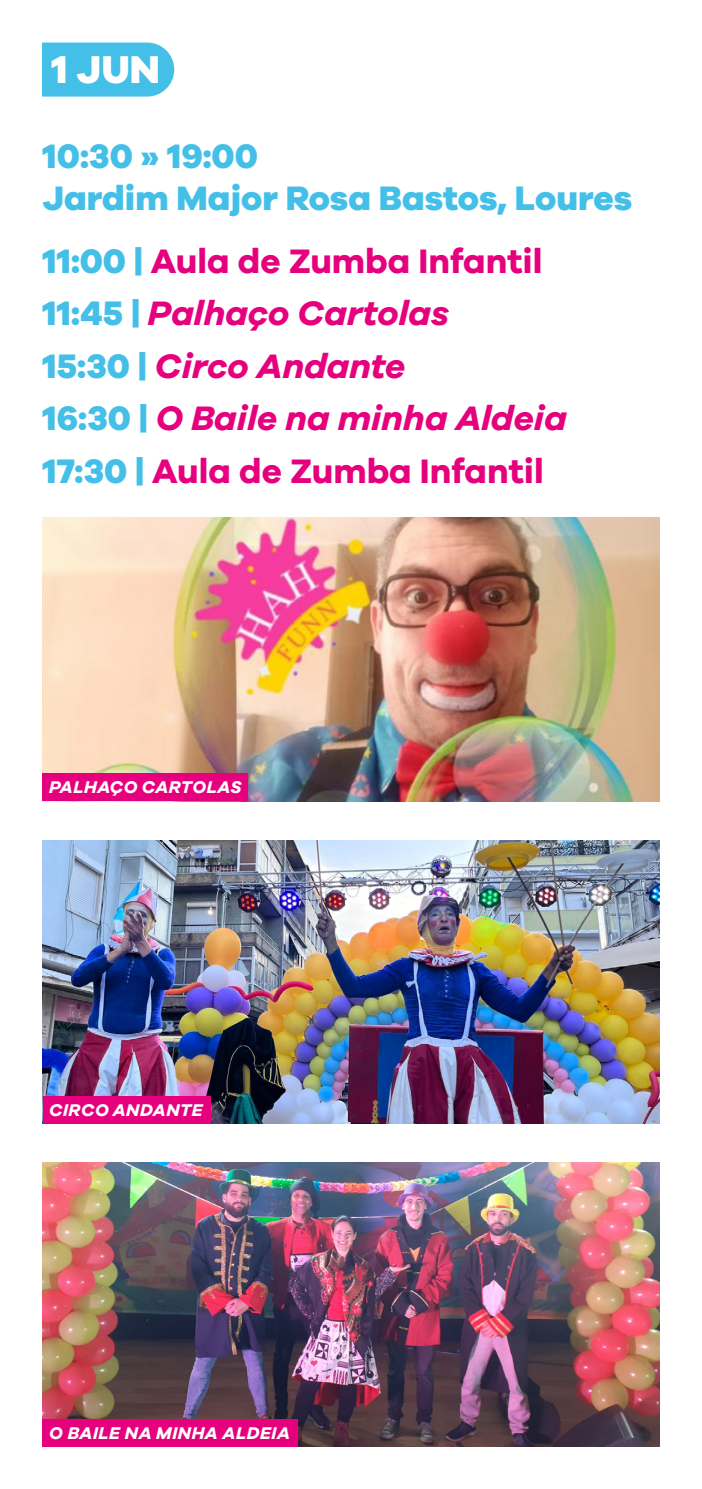
<style>
.page{position:relative;width:702px;height:1489px;background:#fff}
.page>*{position:absolute;margin:0;border:0;box-sizing:border-box;transform-origin:0 0}
.t1{font:800 40px "Galano Grotesque";color:#fff}
.t2{font:italic 700 35px/52.5px "Galano Grotesque";color:#e6007d}
.t3{font:800 35px/42.5px "Galano Grotesque";color:#44c0e8}
.t4{font:italic 700 17.5px "Galano Grotesque";letter-spacing:.03em;color:#fff}
.s1{font-weight:800;font-style:normal;color:#44c0e8}
.s2{font-style:normal}
</style>
<div class="page">
<div style="left:43px;top:43px;width:131px;height:54px;background:#44c0e8"></div>
<img style="left:43px;top:517px;width:616px;height:284px">
<div style="left:43px;top:773px;width:205px;height:28px;background:#e6007d"></div>
<img style="left:43px;top:840px;width:616px;height:283px">
<div style="left:43px;top:1096px;width:167px;height:27px;background:#e6007d"></div>
<img style="left:43px;top:1162px;width:616px;height:284px">
<div style="left:43px;top:1418px;width:255px;height:28px;background:#e6007d"></div>
<p class="t1" style="left:51px;top:44px;width:110px">1 JUN</p>
<p class="t3" style="left:43px;top:133px;width:591px">10:30 » 19:00<br>Jardim Major Rosa Bastos, Loures</p>
<p class="t2" style="left:43px;top:233px;width:526px"><span class="s1">11:00 |</span> <span class="s2">Aula de Zumba Infantil<br></span><span class="s1">11:45 |</span> Palhaço Cartolas<br><span class="s1">15:30 |</span> Circo Andante<br><span class="s1">16:30 |</span> O Baile na minha Aldeia<br><span class="s1">17:30 |</span> <span class="s2">Aula de Zumba Infantil</span></p>
<p class="t4" style="left:49px;top:776px;width:194px">PALHAÇO CARTOLAS</p>
<p class="t4" style="left:49px;top:1099px;width:155px">CIRCO ANDANTE</p>
<p class="t4" style="left:49px;top:1421px;width:242px">O BAILE NA MINHA ALDEIA</p>
</div>
